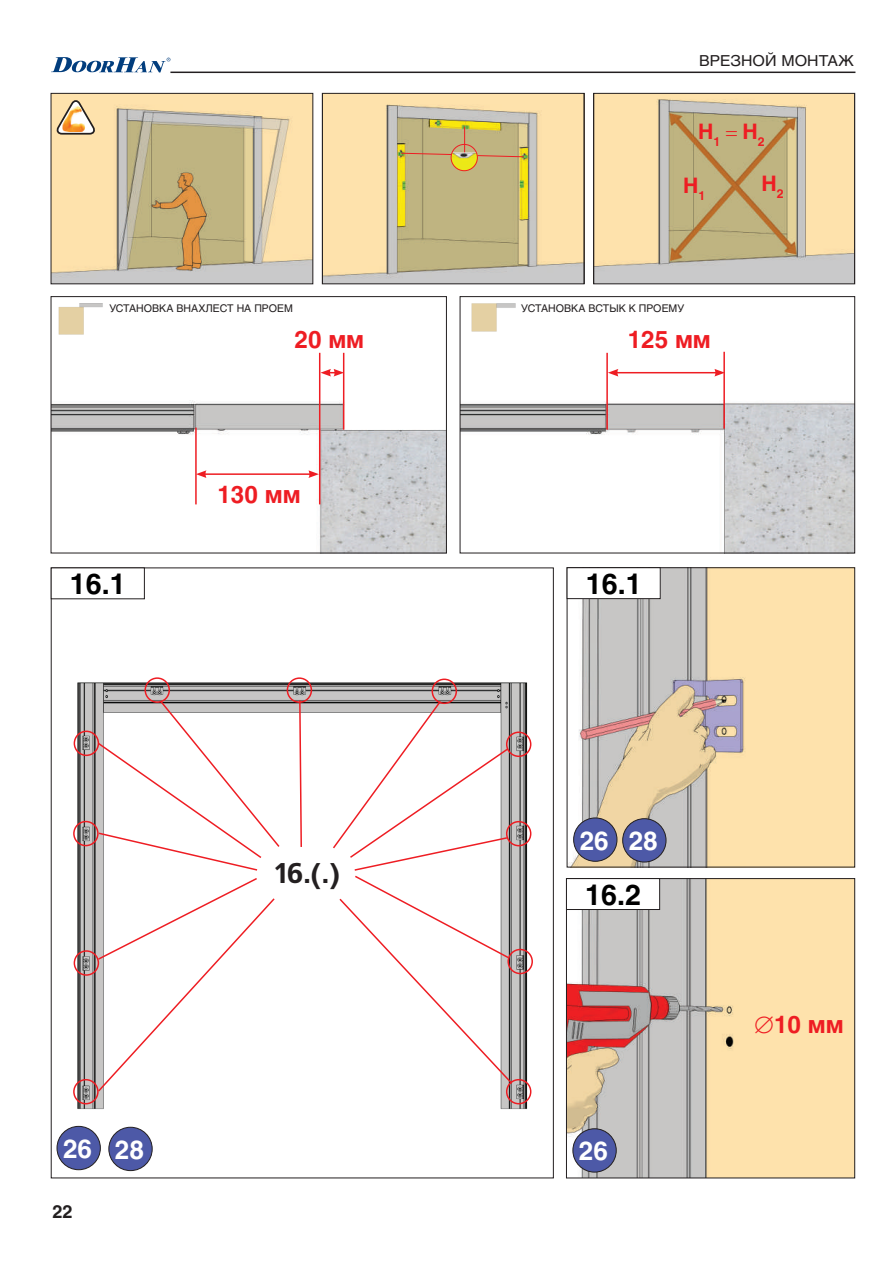
<style>
.page{position:relative;width:893px;height:1263px;background:#fff}
.page>*{position:absolute;margin:0;border:0;box-sizing:border-box;transform-origin:0 0}
.t1{font:700 28.5px "Helios";color:#000}
.t2{font:700 28.5px "Free Set C";color:#231f20}
.t3{font:700 25.95px "Helios";color:#fff}
.t4{font:700 24px "Helios";color:#ee1d23}
.t5{font:700 21.15px "Helios";color:#ee1d23}
.t6{font:700 18px "Helios";color:#231f20}
.t7{font:15px "Helios";color:#231f20;scale:1.05 1}
.t8{font:10.5px "Helios";color:#231f20}
</style>
<div class="page">
<hr style="left:170px;top:72px;width:685px;height:1px;background:#231f20">
<svg style="left:51px;top:57px;width:119px;height:15px"></svg>
<img style="left:56px;top:678px;width:477px;height:494px">
<div style="left:74px;top:950px;width:25px;height:26px;border:2px solid #ee1d23;border-radius:50%"></div>
<svg style="left:298px;top:699px;width:5px;height:149px"></svg>
<svg style="left:96px;top:699px;width:185px;height:394px"></svg>
<svg style="left:331px;top:699px;width:183px;height:386px"></svg>
<img style="left:53px;top:95px;width:258px;height:187px">
<div style="left:51px;top:93px;width:262px;height:191px;border:1px solid #231f20"></div>
<svg style="left:324px;top:95px;width:258px;height:187px;background:#dbca99"></svg>
<div style="left:322px;top:93px;width:262px;height:191px;border:1px solid #231f20"></div>
<svg style="left:595px;top:95px;width:258px;height:187px;background:#dac79c"></svg>
<div style="left:593px;top:93px;width:262px;height:191px;border:1px solid #231f20"></div>
<img style="left:53px;top:352px;width:392px;height:199px">
<div style="left:51px;top:296px;width:396px;height:257px;border:1px solid #231f20"></div>
<img style="left:462px;top:351px;width:391px;height:200px">
<div style="left:460px;top:296px;width:395px;height:257px;border:1px solid #231f20"></div>
<img style="left:569px;top:569px;width:284px;height:296px">
<div style="left:567px;top:567px;width:288px;height:300px;border:1px solid #231f20"></div>
<img style="left:568px;top:880px;width:285px;height:296px">
<div style="left:566px;top:878px;width:289px;height:300px;border:1px solid #231f20"></div>
<svg style="left:57px;top:100px;width:38px;height:35px"></svg>
<img style="left:62px;top:106px;width:23px;height:26px">
<hr style="left:464px;top:127px;width:1px;height:37px;background:#ee1d23">
<img style="left:58px;top:303px;width:45px;height:32px">
<img style="left:471px;top:303px;width:45px;height:29px">
<hr style="left:343px;top:353px;width:1px;height:77px;background:#ee1d23">
<hr style="left:319px;top:353px;width:1px;height:151px;background:#ee1d23">
<hr style="left:195px;top:428px;width:2px;height:76px;background:#ee1d23">
<svg style="left:320px;top:369px;width:23px;height:7px"></svg>
<hr style="left:606px;top:353px;width:2px;height:77px;background:#ee1d23">
<hr style="left:723px;top:352px;width:2px;height:77px;background:#ee1d23">
<hr style="left:616px;top:372px;width:101px;height:1px;background:#ee1d23">
<svg style="left:608px;top:369px;width:10px;height:7px"></svg>
<svg style="left:714px;top:369px;width:11px;height:7px"></svg>
<hr style="left:204px;top:473px;width:107px;height:2px;background:#ee1d23">
<svg style="left:196px;top:470px;width:10px;height:8px"></svg>
<svg style="left:308px;top:470px;width:11px;height:8px"></svg>
<div style="left:567px;top:568px;width:93px;height:31px;background:#fff"></div>
<div style="left:567px;top:567px;width:93px;height:32px;border:1px solid #231f20"></div>
<div style="left:566px;top:878px;width:94px;height:31px;background:#fff"></div>
<div style="left:566px;top:878px;width:94px;height:32px;border:1px solid #231f20"></div>
<div style="left:73px;top:821px;width:26px;height:25px;border:2px solid #ee1d23;border-radius:50%"></div>
<div style="left:73px;top:1079px;width:26px;height:25px;border:2px solid #ee1d23;border-radius:50%"></div>
<div style="left:74px;top:730px;width:25px;height:26px;border:2px solid #ee1d23;border-radius:50%"></div>
<div style="left:144px;top:677px;width:26px;height:26px;border:2px solid #ee1d23;border-radius:50%"></div>
<div style="left:287px;top:677px;width:25px;height:26px;border:2px solid #ee1d23;border-radius:50%"></div>
<div style="left:432px;top:678px;width:25px;height:26px;border:2px solid #ee1d23;border-radius:50%"></div>
<div style="left:506px;top:731px;width:25px;height:26px;border:2px solid #ee1d23;border-radius:50%"></div>
<div style="left:506px;top:821px;width:25px;height:25px;border:2px solid #ee1d23;border-radius:50%"></div>
<div style="left:507px;top:949px;width:26px;height:25px;border:2px solid #ee1d23;border-radius:50%"></div>
<div style="left:506px;top:1079px;width:25px;height:25px;border:2px solid #ee1d23;border-radius:50%"></div>
<div style="left:57px;top:1126px;width:43px;height:44px;background:#4d59a7;border-radius:50%"></div>
<div style="left:57px;top:1126px;width:44px;height:44px;border:1px solid #231f20;border-radius:50%"></div>
<div style="left:109px;top:1127px;width:43px;height:43px;background:#4d59a7;border-radius:50%"></div>
<div style="left:108px;top:1127px;width:45px;height:44px;border:1px solid #231f20;border-radius:50%"></div>
<div style="left:573px;top:1129px;width:43px;height:43px;background:#4d59a7;border-radius:50%"></div>
<div style="left:572px;top:1128px;width:45px;height:44px;border:1px solid #231f20;border-radius:50%"></div>
<div style="left:574px;top:818px;width:43px;height:43px;background:#4d59a7;border-radius:50%"></div>
<div style="left:573px;top:817px;width:44px;height:45px;border:1px solid #231f20;border-radius:50%"></div>
<div style="left:623px;top:819px;width:43px;height:43px;background:#4d59a7;border-radius:50%"></div>
<div style="left:622px;top:818px;width:44px;height:44px;border:1px solid #231f20;border-radius:50%"></div>
<svg style="left:400px;top:152px;width:51px;height:3px"></svg>
<svg style="left:478px;top:155px;width:47px;height:3px"></svg>
<img style="left:451px;top:152px;width:27px;height:19px">
<div style="left:451px;top:144px;width:27px;height:27px;border:1px solid #ee1d23;border-radius:50%"></div>
<svg style="left:726px;top:131px;width:11px;height:5px"></svg>
<h3 class="t7" style="left:699px;top:52px;width:149px">ВРЕЗНОЙ МОНТАЖ</h3>
<h3 class="t5" style="left:698px;top:119px;width:68px">Н<sub>1</sub> Н<sub>2</sub></h3>
<h3 class="t5" style="left:683px;top:173px;width:24px">Н<sub>1</sub></h3>
<h3 class="t5" style="left:761px;top:171px;width:24px">Н<sub>2</sub></h3>
<p class="t8" style="left:109px;top:302px;width:185px">УСТАНОВКА ВНАХЛЕСТ НА ПРОЕМ</p>
<p class="t8" style="left:521px;top:302px;width:165px">УСТАНОВКА ВСТЫК К ПРОЕМУ</p>
<h3 class="t4" style="left:295px;top:326px;width:71px">20 мм</h3>
<h3 class="t4" style="left:628px;top:326px;width:85px">125 мм</h3>
<h3 class="t4" style="left:218px;top:480px;width:85px">130 мм</h3>
<h1 class="t1" style="left:70px;top:568px;width:57px">16.1</h1>
<h1 class="t1" style="left:586px;top:567px;width:57px">16.1</h1>
<h1 class="t2" style="left:275px;top:857px;width:67px">16.(.)</h1>
<h2 class="t3" style="left:580px;top:826px;width:80px">26 28</h2>
<h1 class="t1" style="left:585px;top:878px;width:58px">16.2</h1>
<h2 class="t3" style="left:63px;top:1134px;width:82px">26 28</h2>
<h2 class="t3" style="left:579px;top:1136px;width:31px">26</h2>
<h3 class="t6" style="left:53px;top:1201px;width:22px">22</h3>
<h3 class="t4" style="left:754px;top:1010px;width:91px">∅10 мм</h3>
</div>
